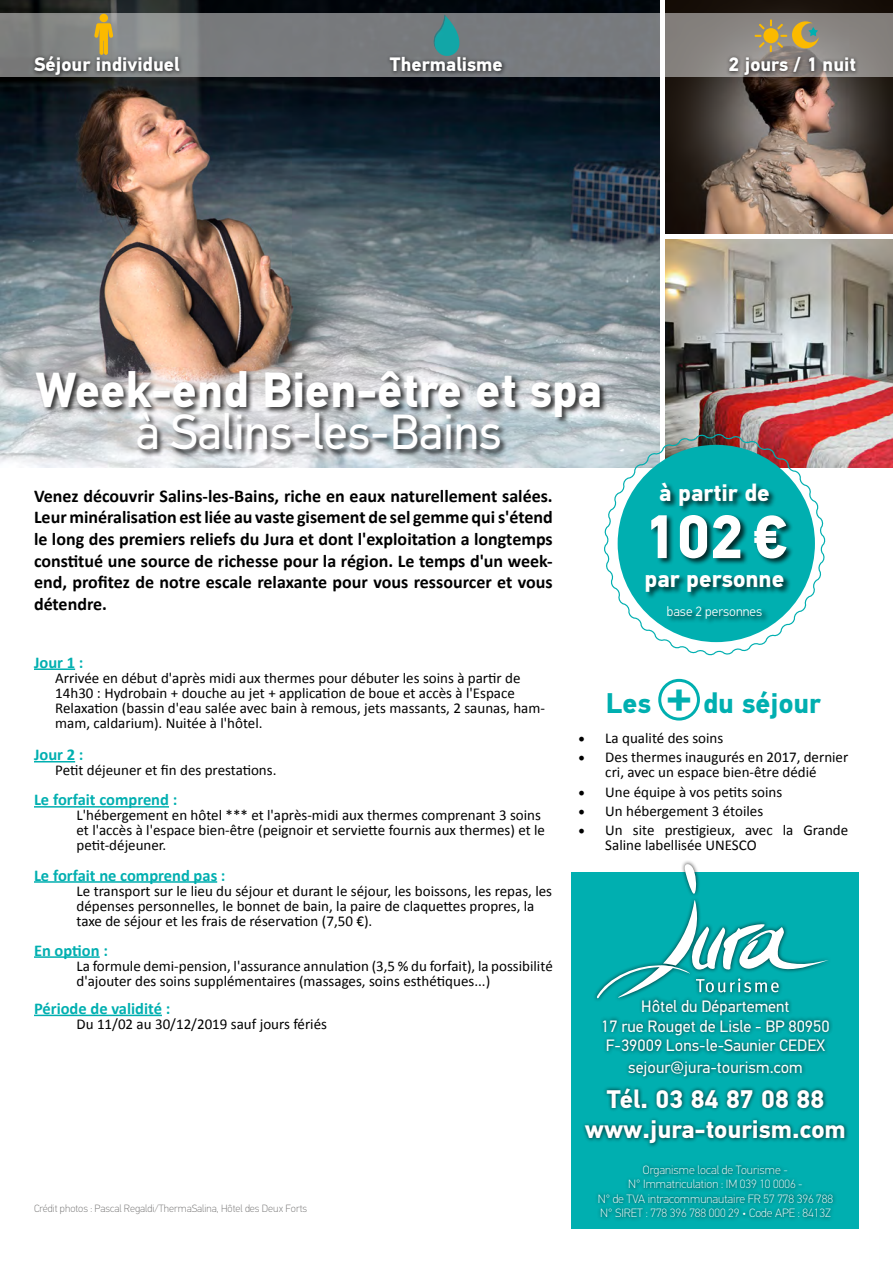
<style>
.page{position:relative;width:893px;height:1263px;background:#fff}
.page>*{position:absolute;margin:0;border:0;box-sizing:border-box;transform-origin:0 0}
.t1{font:700 61.5px "PFDIN Text Pro";color:#fff}
.t2{font:700 49.5px "PFDIN Text Pro";color:#fff;scale:.96 1}
.t3{font:49.5px "PFDIN Text Pro";color:#fff}
.t4{font:700 28.5px "PFDIN Text Pro";color:#00afb0}
.t5{font:700 25.5px/30.6px "PFDIN Text Pro";color:#fff;text-align:center}
.t6{font:700 24px "PFDIN Text Pro";color:#fff}
.t7{font:700 19.5px "PFDIN Text Pro";color:#fff}
.t8{font:700 18px/21.6px "Calibri";color:#000;text-align:justify}
.t9{font:16.5px/19.8px "PFDIN Text Pro";color:#fff;text-align:center}
.t10{font:700 16.5px "Calibri";color:#00afb0}
.t11{font:15px/15px "Calibri";color:#000}
.t12{font:300 13.5px "PFDIN Text Pro";color:#fff}
.t13{font:100 12px/14.4px "PFDIN Text Pro";color:#fff;text-align:center}
.t14{font:100 10.5px "PFDIN Text Pro";color:#706f6f}
.s1{font-size:43.5px}
.s2{font-family:"Minion Pro";font-size:18px}
</style>
<div class="page">
<img style="left:665px;top:0;width:228px;height:233px">
<div style="left:572px;top:873px;width:287px;height:356px;background:#00afb0"></div>
<img style="left:0;top:0;width:659px;height:468px">
<div style="left:35px;top:369px;width:572px;height:88px;background:#000;opacity:.75"></div>
<hr style="left:34px;top:668px;width:41px;height:2px;background:#00afb0">
<hr style="left:34px;top:761px;width:41px;height:1px;background:#00afb0">
<hr style="left:34px;top:806px;width:135px;height:2px;background:#00afb0">
<hr style="left:34px;top:881px;width:183px;height:2px;background:#00afb0">
<hr style="left:34px;top:956px;width:66px;height:2px;background:#00afb0">
<hr style="left:34px;top:1015px;width:128px;height:1px;background:#00afb0">
<div style="left:581px;top:995px;width:268px;height:226px;background:#000;opacity:.75"></div>
<div style="left:658px;top:679px;width:42px;height:41px;border:3px solid #00afb0;border-radius:50%"></div>
<div style="left:593px;top:860px;width:239px;height:142px;background:#000;opacity:.75"></div>
<svg style="left:596px;top:862px;width:233px;height:137px"></svg>
<svg style="left:0;top:13px;width:893px;height:64px;background:#7e7f80"></svg>
<div style="left:30px;top:52px;width:153px;height:27px;background:#000;opacity:.75"></div>
<div style="left:385px;top:53px;width:122px;height:22px;background:#000;opacity:.75"></div>
<div style="left:725px;top:53px;width:134px;height:26px;background:#000;opacity:.75"></div>
<div style="left:100px;top:14px;width:8px;height:8px;background:#fbba00;border-radius:50%"></div>
<svg style="left:94px;top:23px;width:19px;height:32px"></svg>
<svg style="left:434px;top:14px;width:25px;height:42px"></svg>
<svg style="left:754px;top:19px;width:65px;height:33px;background:#aa9863"></svg>
<img style="left:665px;top:240px;width:228px;height:228px">
<svg style="left:604px;top:434px;width:221px;height:221px"></svg>
<div style="left:644px;top:482px;width:149px;height:144px;background:#000;opacity:.75"></div>
<h3 class="t7" style="left:34px;top:52px;width:147px">Séjour individuel</h3>
<h3 class="t7" style="left:390px;top:52px;width:115px">Thermalisme</h3>
<h3 class="t7" style="left:729px;top:52px;width:129px">2 jours / 1 nuit</h3>
<h2 class="t2" style="left:36px;top:360px;width:591px">Week-end Bien-être et spa</h2>
<h2 class="t3" style="left:136px;top:403px;width:368px">à Salins-les-Bains</h2>
<p class="t8" style="left:34px;top:484px;width:520px">Venez découvrir Salins-les-Bains, riche en eaux naturellement salées.<br>Leur minéralisation est liée au vaste gisement de sel gemme qui s'étend le long des premiers reliefs du Jura et dont l'exploitation a longtemps constitué une source de richesse pour la région. Le temps d'un week&shy;end, profitez de notre escale relaxante pour vous ressourcer et vous détendre.</p>
<h3 class="t6" style="left:659px;top:478px;width:112px">à partir de</h3>
<h1 class="t1" style="left:642px;top:499px;width:146px">102 €</h1>
<h3 class="t6" style="left:645px;top:564px;width:142px">par personne</h3>
<p class="t12" style="left:667px;top:603px;width:97px">base 2 personnes</p>
<p class="t10" style="left:34px;top:652px;width:51px">Jour 1 :</p>
<p class="t11" style="left:55px;top:670px;width:491px">Arrivée en début d'après midi aux thermes pour débuter les soins à partir de 14h30 : Hydrobain + douche au jet + application de boue et accès à l'Espace Relaxation (bassin d'eau salée avec bain à remous, jets massants, 2 saunas, ham&shy;mam, caldarium). Nuitée à l'hôtel.</p>
<p class="t10" style="left:34px;top:745px;width:51px">Jour 2 :</p>
<p class="t11" style="left:55px;top:762px;width:223px">Petit déjeuner et fin des prestations.</p>
<p class="t10" style="left:34px;top:790px;width:145px">Le forfait comprend :</p>
<p class="t11" style="left:77px;top:807px;width:470px">L'hébergement en hôtel *** et l'après-midi aux thermes comprenant 3 soins et l'accès à l'espace bien-être (peignoir et serviette fournis aux thermes) et le petit-déjeuner.</p>
<p class="t10" style="left:34px;top:865px;width:193px">Le forfait ne comprend pas :</p>
<p class="t11" style="left:77px;top:882px;width:477px">Le transport sur le lieu du séjour et durant le séjour, les boissons, les repas, les dépenses personnelles, le bonnet de bain, la paire de claquettes propres, la taxe de séjour et les frais de réservation (7,50 €).</p>
<p class="t10" style="left:34px;top:940px;width:75px">En option :</p>
<p class="t11" style="left:77px;top:957px;width:478px">La formule demi-pension, l'assurance annulation (3,5 % du forfait), la possibilité d'ajouter des soins supplémentaires (massages, soins esthétiques...)</p>
<p class="t10" style="left:34px;top:998px;width:138px">Période de validité :</p>
<p class="t11" style="left:77px;top:1016px;width:252px">Du 11/02 au 30/12/2019 sauf jours fériés</p>
<p class="t14" style="left:34px;top:1202px;width:275px">Crédit photos : Pascal Regaldi/ThermaSalina, Hôtel des Deux Forts</p>
<h3 class="t4" style="left:606px;top:686px;width:216px">Les <span class="s1">+</span> du séjour</h3>
<p class="t11" style="left:578px;top:730px;width:146px"><span class="s2">•</span> La qualité des soins</p>
<p class="t11" style="left:578px;top:749px;width:272px;text-align:center"><span class="s2">•</span> Des thermes inaugurés en 2017, dernier cri, avec un espace bien-être dédié</p>
<p class="t11" style="left:578px;top:783px;width:205px"><span class="s2">•</span> Une équipe à vos petits soins</p>
<p class="t11" style="left:578px;top:802px;width:186px"><span class="s2">•</span> Un hébergement 3 étoiles</p>
<p class="t11" style="left:605px;top:822px;width:244px;text-indent:-27px"><span class="s2">•</span> Un site prestigieux, avec la Grande<br>Saline labellisée UNESCO</p>
<p class="t9" style="left:601px;top:996px;width:230px">Hôtel du Département<br>17 rue Rouget de Lisle - BP 80950<br>F-39009 Lons-le-Saunier CEDEX</p>
<p class="t9" style="left:628px;top:1057px;width:176px">sejour@jura-tourism.com</p>
<h3 class="t5" style="left:585px;top:1084px;width:263px">Tél. 03 84 87 08 88 www.jura-tourism.com</h3>
<p class="t13" style="left:598px;top:1163px;width:237px">Organisme local de Tourisme -<br>N° Immatriculation : IM 039 10 0006 -<br>N° de TVA intracommunautaire FR 57 778 396 788<br>N° SIRET : 778 396 788 000 29 • Code APE : 8413Z</p>
</div>
